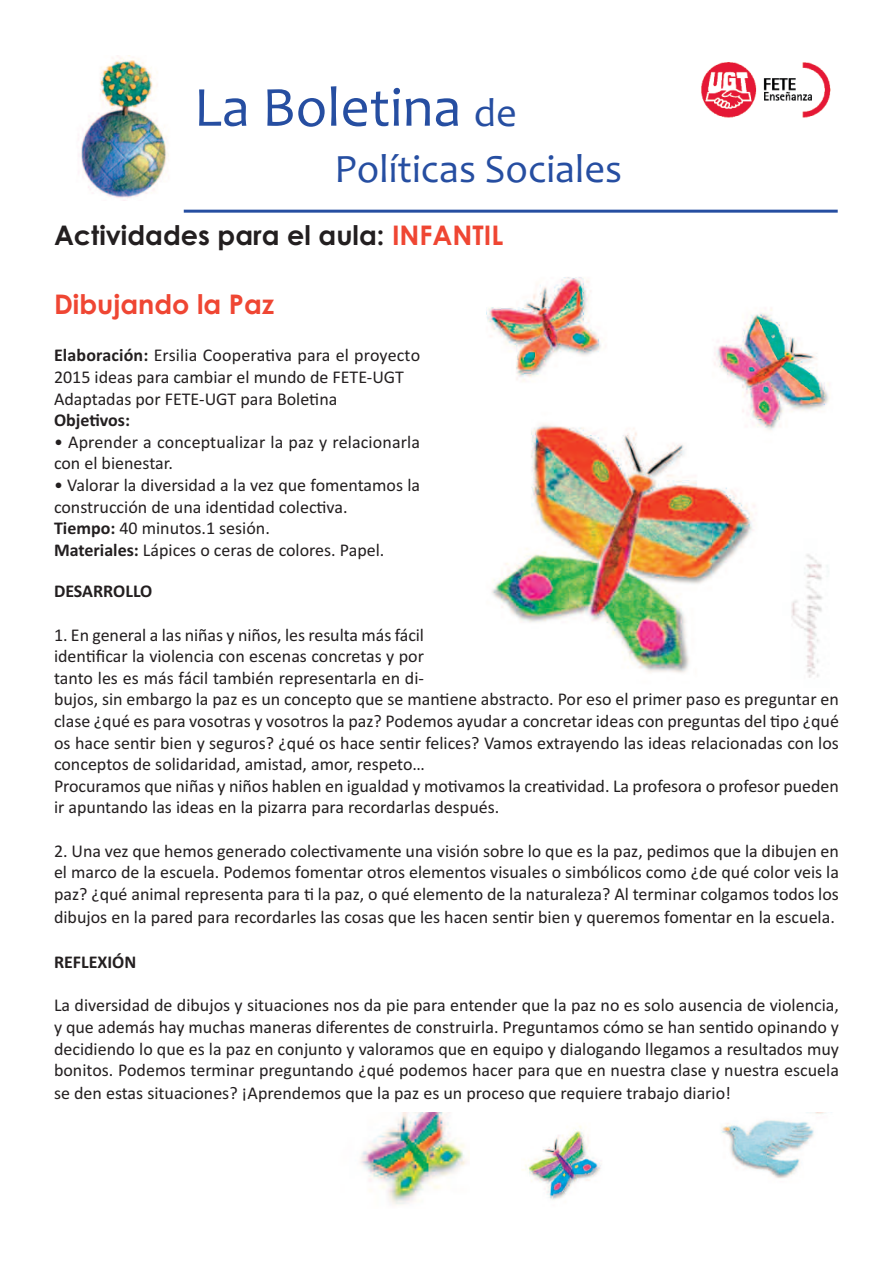
<style>
.page{position:relative;width:893px;height:1263px;background:#fff}
.page>*{position:absolute;margin:0;border:0;box-sizing:border-box;transform-origin:0 0}
.t1{font:57px "Candara";color:#264ea1}
.t2{font:40.5px "Candara";color:#264ea1}
.t3{font:700 27px "Century Gothic";color:#231f20}
.t4{font:700 27px "Century Gothic";color:#ef4633}
.t5{font:18px/21.6px "Calibri";color:#231f20}
.t6{font:700 18px "Calibri";color:#231f20}
.s1{font-size:40.5px}
.s2{color:#ef4633}
.s3{font-weight:700}
</style>
<div class="page">
<img style="left:701px;top:62px;width:130px;height:56px">
<hr style="left:184px;top:210px;width:654px;height:3px;background:#264ea1">
<img style="left:486px;top:277px;width:343px;height:396px">
<img style="left:522px;top:1112px;width:310px;height:88px">
<img style="left:360px;top:1112px;width:107px;height:93px">
<img style="left:782px;top:493px;width:47px;height:185px">
<img style="left:78px;top:55px;width:91px;height:146px">
<h1 class="t1" style="left:194px;top:73px;width:324px">La Boletina <span class="s1">de</span></h1>
<h2 class="t2" style="left:334px;top:144px;width:289px">Políticas Sociales</h2>
<h3 class="t3" style="left:54px;top:220px;width:451px">Actividades para el aula: <span class="s2">INFANTIL</span></h3>
<h3 class="t4" style="left:54px;top:289px;width:222px">Dibujando la Paz</h3>
<p class="t5" style="left:54px;top:344px;width:368px"><span class="s3">Elaboración:</span> Ersilia Cooperativa para el proyecto<br>2015 ideas para cambiar el mundo de FETE-UGT<br>Adaptadas por FETE-UGT para Boletina</p>
<p class="t6" style="left:54px;top:409px;width:78px">Objetivos:</p>
<p class="t5" style="left:54px;top:431px;width:368px">• Aprender a conceptualizar la paz y relacionarla con el bienestar.</p>
<p class="t5" style="left:54px;top:474px;width:368px">• Valorar la diversidad a la vez que fomentamos la construcción de una identidad colectiva.<br><span class="s3">Tiempo:</span> 40 minutos.1 sesión.<br><span class="s3">Materiales:</span> Lápices o ceras de colores. Papel.</p>
<p class="t6" style="left:54px;top:581px;width:100px">DESARROLLO</p>
<p class="t5" style="left:54px;top:623px;width:786px">1. En general a las niñas y niños, les resulta más fácil<br>identificar la violencia con escenas concretas y por<br>tanto les es más fácil también representarla en di-<br>bujos, sin embargo la paz es un concepto que se mantiene abstracto. Por eso el primer paso es preguntar en clase ¿qué es para vosotras y vosotros la paz? Podemos ayudar a concretar ideas con preguntas del tipo ¿qué os hace sentir bien y seguros? ¿qué os hace sentir felices? Vamos extrayendo las ideas relacionadas con los conceptos de solidaridad, amistad, amor, respeto…<br>Procuramos que niñas y niños hablen en igualdad y motivamos la creatividad. La profesora o profesor pueden ir apuntando las ideas en la pizarra para recordarlas después.</p>
<p class="t5" style="left:54px;top:839px;width:786px;text-align:justify">2. Una vez que hemos generado colectivamente una visión sobre lo que es la paz, pedimos que la dibujen en el marco de la escuela. Podemos fomentar otros elementos visuales o simbólicos como ¿de qué color veis la paz? ¿qué animal representa para ti la paz, o qué elemento de la naturaleza? Al terminar colgamos todos los dibujos en la pared para recordarles las cosas que les hacen sentir bien y queremos fomentar en la escuela.</p>
<p class="t6" style="left:54px;top:951px;width:84px">REFLEXIÓN</p>
<p class="t5" style="left:54px;top:994px;width:786px;text-align:justify">La diversidad de dibujos y situaciones nos da pie para entender que la paz no es solo ausencia de violencia, y que además hay muchas maneras diferentes de construirla. Preguntamos cómo se han sentido opinando y decidiendo lo que es la paz en conjunto y valoramos que en equipo y dialogando llegamos a resultados muy bonitos. Podemos terminar preguntando ¿qué podemos hacer para que en nuestra clase y nuestra escuela se den estas situaciones? ¡Aprendemos que la paz es un proceso que requiere trabajo diario!</p>
</div>
